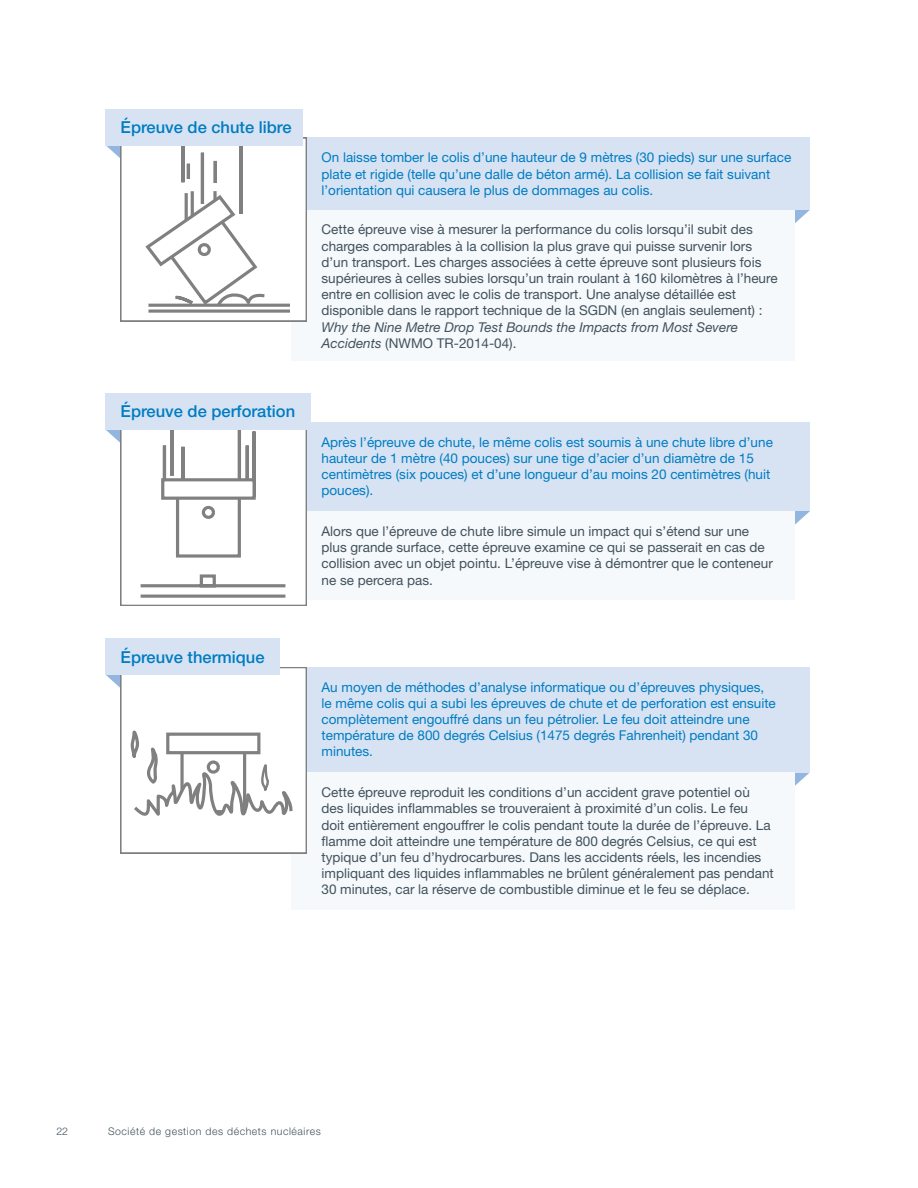
<style>
.page{position:relative;width:918px;height:1188px;background:#fff}
.page>*{position:absolute;margin:0;border:0;box-sizing:border-box;transform-origin:0 0}
._5_4_Larger_Text_Int{font:500 16.5px "Helvetica Neue LT Std";color:#007cc2}
.Text_box_body{font:13.5px/16.2px "Helvetica Neue LT Std";color:#41525c}
.Text_box_body-2{font:13.5px/16.2px "Helvetica Neue LT Std";color:#007cc2}
.t1{font:300 10.5px "Helvetica Neue LT Std";letter-spacing:.055em;color:#41525c}
.s1{font-style:italic}
</style>
<div class="page">
<svg style="left:795px;top:210px;width:15px;height:13px"></svg>
<svg style="left:795px;top:772px;width:15px;height:14px"></svg>
<svg style="left:795px;top:511px;width:15px;height:14px"></svg>
<div style="left:232px;top:667px;width:578px;height:105px;background:#d7e3f3"></div>
<div style="left:232px;top:422px;width:578px;height:89px;background:#d7e3f3"></div>
<div style="left:232px;top:138px;width:578px;height:72px;background:#d7e3f3"></div>
<div style="left:292px;top:772px;width:503px;height:138px;background:#f6f9fc"></div>
<div style="left:292px;top:511px;width:503px;height:89px;background:#f6f9fc"></div>
<div style="left:292px;top:210px;width:503px;height:150px;background:#f6f9fc"></div>
<svg style="left:106px;top:667px;width:201px;height:186px"></svg>
<svg style="left:106px;top:430px;width:201px;height:176px"></svg>
<div style="left:178px;top:495px;width:61px;height:61px;background:#fff"></div>
<div style="left:176px;top:493px;width:65px;height:65px;border:3px solid #7f807f"></div>
<div style="left:163px;top:480px;width:91px;height:18px;background:#fff"></div>
<div style="left:161px;top:478px;width:95px;height:22px;border:3px solid #7f807f"></div>
<div style="left:202px;top:506px;width:13px;height:13px;border:3px solid #7f807f;border-radius:50%"></div>
<svg style="left:106px;top:137px;width:201px;height:184px"></svg>
<div style="left:106px;top:639px;width:174px;height:36px;background:#d7e3f3"></div>
<div style="left:106px;top:394px;width:205px;height:36px;background:#d7e3f3"></div>
<div style="left:106px;top:109px;width:197px;height:36px;background:#d7e3f3"></div>
<p class="_5_4_Larger_Text_Int" style="left:121px;top:117px;width:172px">Épreuve de chute libre</p>
<p class="_5_4_Larger_Text_Int" style="left:121px;top:402px;width:176px">Épreuve de perforation</p>
<p class="_5_4_Larger_Text_Int" style="left:121px;top:647px;width:145px">Épreuve thermique</p>
<p class="Text_box_body-2" style="left:322px;top:149px;width:471px">On laisse tomber le colis d’une hauteur de 9 mètres (30 pieds) sur une surface plate et rigide (telle qu’une dalle de béton armé). La collision se fait suivant l’orientation qui causera le plus de dommages au colis.</p>
<p class="Text_box_body" style="left:322px;top:221px;width:458px">Cette épreuve vise à mesurer la performance du colis lorsqu’il subit des charges comparables à la collision la plus grave qui puisse survenir lors d’un transport. Les charges associées à cette épreuve sont plusieurs fois supérieures à celles subies lorsqu’un train roulant à 160 kilomètres à l’heure entre en collision avec le colis de transport. Une analyse détaillée est disponible dans le rapport technique de la SGDN (en anglais seulement) :<br><span class="s1">Why the Nine Metre Drop Test Bounds the Impacts from Most Severe Accidents</span> (NWMO TR-2014-04).</p>
<p class="Text_box_body-2" style="left:322px;top:434px;width:453px">Après l’épreuve de chute, le même colis est soumis à une chute libre d’une hauteur de 1 mètre (40 pouces) sur une tige d’acier d’un diamètre de 15 centimètres (six pouces) et d’une longueur d’au moins 20 centimètres (huit pouces).</p>
<p class="Text_box_body" style="left:322px;top:523px;width:453px">Alors que l’épreuve de chute libre simule un impact qui s’étend sur une plus grande surface, cette épreuve examine ce qui se passerait en cas de collision avec un objet pointu. L’épreuve vise à démontrer que le conteneur ne se percera pas.</p>
<p class="Text_box_body-2" style="left:322px;top:679px;width:456px">Au moyen de méthodes d’analyse informatique ou d’épreuves physiques, le même colis qui a subi les épreuves de chute et de perforation est ensuite complètement engouffré dans un feu pétrolier. Le feu doit atteindre une température de 800 degrés Celsius (1475 degrés Fahrenheit) pendant 30 minutes.</p>
<p class="Text_box_body" style="left:322px;top:784px;width:454px">Cette épreuve reproduit les conditions d’un accident grave potentiel où des liquides inflammables se trouveraient à proximité d’un colis. Le feu doit entièrement engouffrer le colis pendant toute la durée de l’épreuve. La flamme doit atteindre une température de 800 degrés Celsius, ce qui est typique d’un feu d’hydrocarbures. Dans les accidents réels, les incendies impliquant des liquides inflammables ne brûlent généralement pas pendant 30 minutes, car la réserve de combustible diminue et le feu se déplace.</p>
<p class="t1" style="left:56px;top:1125px;width:13px">22</p>
<p class="t1" style="left:108px;top:1125px;width:214px">Société de gestion des déchets nucléaires</p>
</div>
